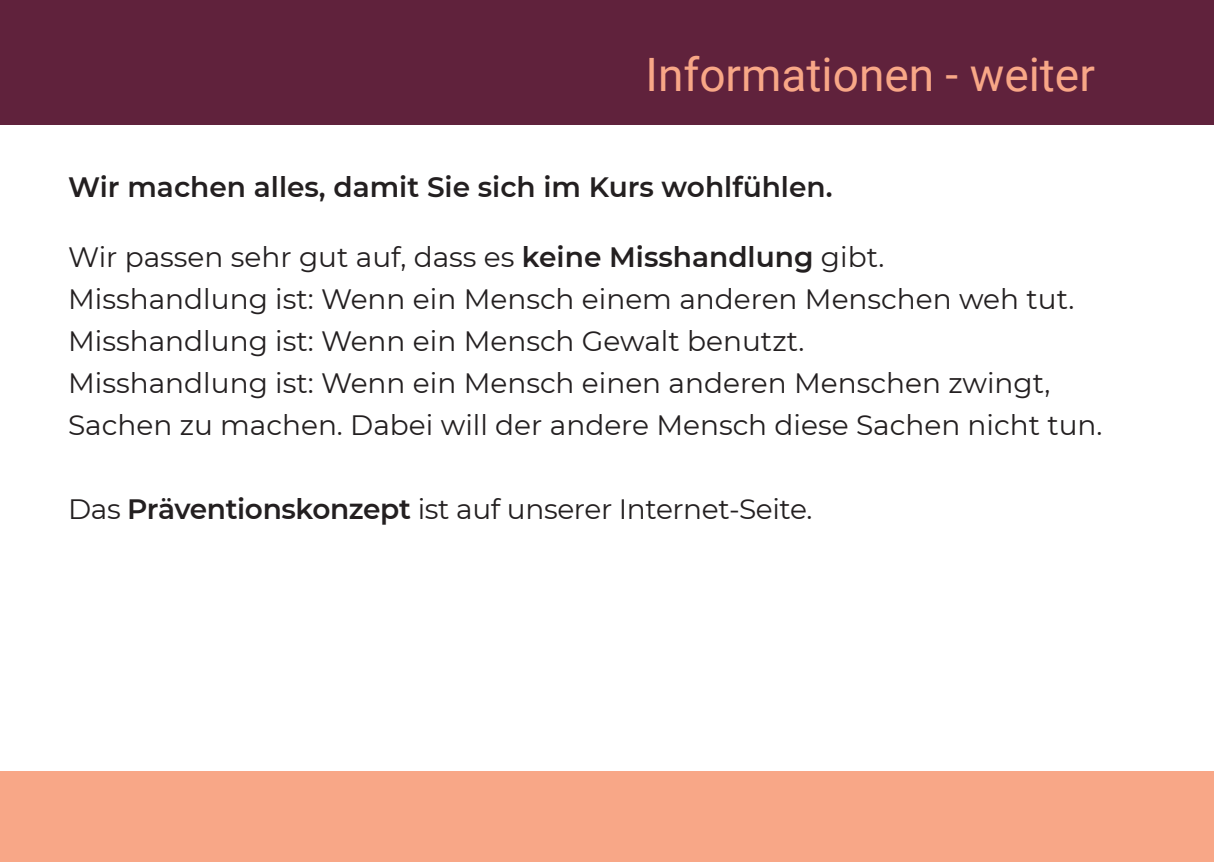
<style>
.page{position:relative;width:1214px;height:862px;background:#fff}
.page>*{position:absolute;margin:0;border:0;box-sizing:border-box;transform-origin:0 0}
.t1{font:46px "Roboto";color:#f8a787}
.t2{font:28px/42px "Montserrat";color:#231f20}
.t3{font:600 28px "Montserrat";color:#231f20}
.s1{font-weight:600}
</style>
<div class="page">
<div style="left:0;top:0;width:1213px;height:125px;background:#60223c"></div>
<div style="left:0;top:771px;width:1213px;height:91px;background:#f8a787"></div>
<h1 class="t1" style="left:645px;top:43px;width:451px">Informationen - weiter</h1>
<p class="t3" style="left:68px;top:167px;width:765px">Wir machen alles, damit Sie sich im Kurs wohlfühlen.</p>
<p class="t2" style="left:68px;top:235px;width:1035px">Wir passen sehr gut auf, dass es <span class="s1">keine Misshandlung</span> gibt.<br>Misshandlung ist: Wenn ein Mensch einem anderen Menschen weh tut.<br>Misshandlung ist: Wenn ein Mensch Gewalt benutzt.<br>Misshandlung ist: Wenn ein Mensch einen anderen Menschen zwingt, Sachen zu machen. Dabei will der andere Mensch diese Sachen nicht tun.</p>
<p class="t2" style="left:68px;top:487px;width:746px">Das <span class="s1">Präventionskonzept</span> ist auf unserer Internet-Seite.</p>
</div>
